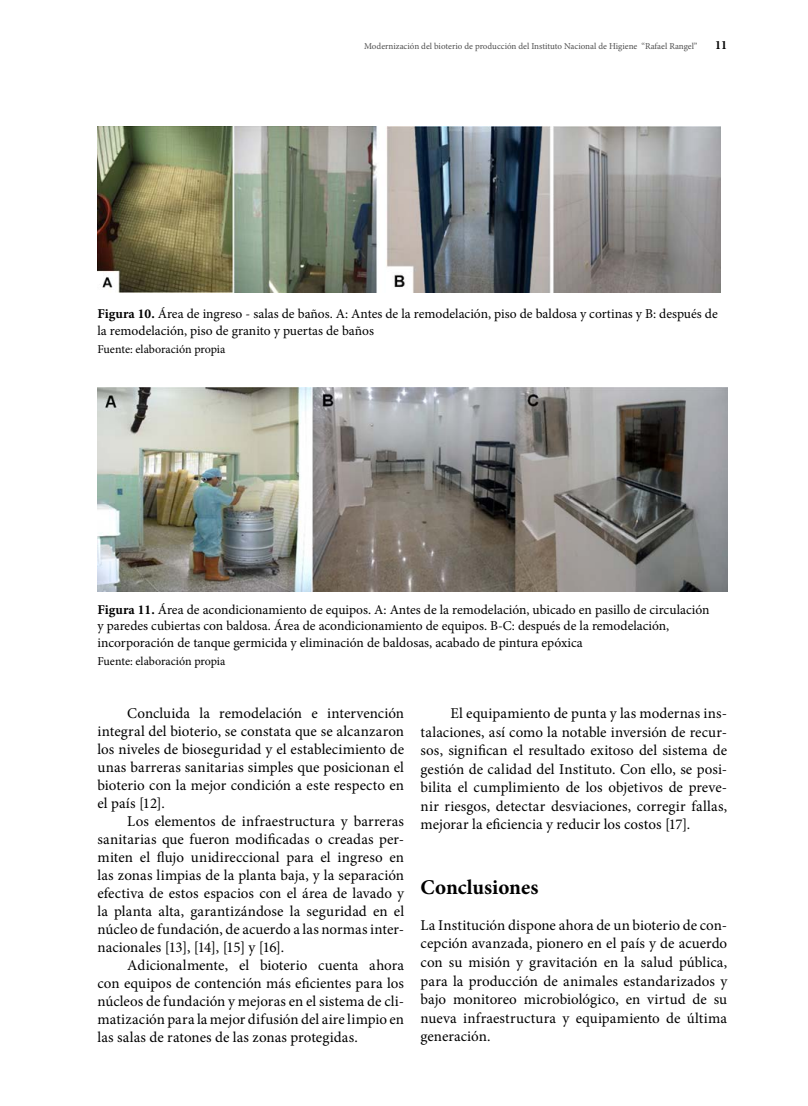
<style>
.page{position:relative;width:808px;height:1106px;background:#fff}
.page>*{position:absolute;margin:0;border:0;box-sizing:border-box;transform-origin:0 0}
.t1{font:700 21px "Minion Pro";color:#000}
.t2{font:15px/18px "Minion Pro";letter-spacing:.005em;color:#000;text-align:justify}
.t3{font:13.5px/16.5px "Minion Pro";color:#000}
.t4{font:700 12.75px "Minion Pro";color:#000;scale:.94 1}
.t5{font:12px "Minion Pro";letter-spacing:-.005em;color:#000}
.t6{font:9px "Minion Pro";color:#4e4e4e}
.s1{font-weight:700}
</style>
<div class="page">
<img style="left:98px;top:127px;width:622px;height:165px">
<img style="left:98px;top:388px;width:629px;height:203px">
<p class="t6" style="left:364px;top:40px;width:335px">Modernización del bioterio de producción del Instituto Nacional de Higiene “Rafael Rangel”</p>
<p class="t4" style="left:715px;top:36px;width:14px">11</p>
<p class="t3" style="left:98px;top:305px;width:622px"><span class="s1">Figura 10.</span> Área de ingreso - salas de baños. A: Antes de la remodelación, piso de baldosa y cortinas y B: después de la remodelación, piso de granito y puertas de baños</p>
<p class="t5" style="left:98px;top:341px;width:129px">Fuente: elaboración propia</p>
<p class="t3" style="left:98px;top:601px;width:613px"><span class="s1">Figura 11.</span> Área de acondicionamiento de equipos. A: Antes de la remodelación, ubicado en pasillo de circulación y paredes cubiertas con baldosa. Área de acondicionamiento de equipos. B-C: después de la remodelación, incorporación de tanque germicida y eliminación de baldosas, acabado de pintura epóxica</p>
<p class="t5" style="left:98px;top:653px;width:129px">Fuente: elaboración propia</p>
<p class="t2" style="left:98px;top:704px;width:308px;text-indent:30px">Concluida la remodelación e intervención integral del bioterio, se constata que se alcanzaron los niveles de bioseguridad y el establecimiento de unas barreras sanitarias simples que posicionan el bioterio con la mejor condición a este respecto en el país [12].</p>
<p class="t2" style="left:98px;top:812px;width:308px;text-indent:30px">Los elementos de infraestructura y barreras sanitarias que fueron modificadas o creadas per&shy;miten el flujo unidireccional para el ingreso en las zonas limpias de la planta baja, y la separación efectiva de estos espacios con el área de lavado y la planta alta, garantizándose la seguridad en el núcleo de fundación, de acuerdo a las normas inter&shy;nacionales [13], [14], [15] y [16].</p>
<p class="t2" style="left:98px;top:956px;width:308px;text-indent:30px">Adicionalmente, el bioterio cuenta ahora con equipos de contención más eficientes para los núcleos de fundación y mejoras en el sistema de cli&shy;matización para la mejor difusión del aire limpio en las salas de ratones de las zonas protegidas.</p>
<p class="t2" style="left:421px;top:704px;width:308px;line-height:18.5px;text-indent:30px">El equipamiento de punta y las modernas ins&shy;talaciones, así como la notable inversión de recur&shy;sos, significan el resultado exitoso del sistema de gestión de calidad del Instituto. Con ello, se posi&shy;bilita el cumplimiento de los objetivos de preve&shy;nir riesgos, detectar desviaciones, corregir fallas, mejorar la eficiencia y reducir los costos [17].</p>
<h1 class="t1" style="left:421px;top:872px;width:119px">Conclusiones</h1>
<p class="t2" style="left:421px;top:915px;width:308px;line-height:18.6px">La Institución dispone ahora de un bioterio de con&shy;cepción avanzada, pionero en el país y de acuerdo con su misión y gravitación en la salud pública, para la producción de animales estandarizados y bajo monitoreo microbiológico, en virtud de su nueva infraestructura y equipamiento de última generación.</p>
</div>
